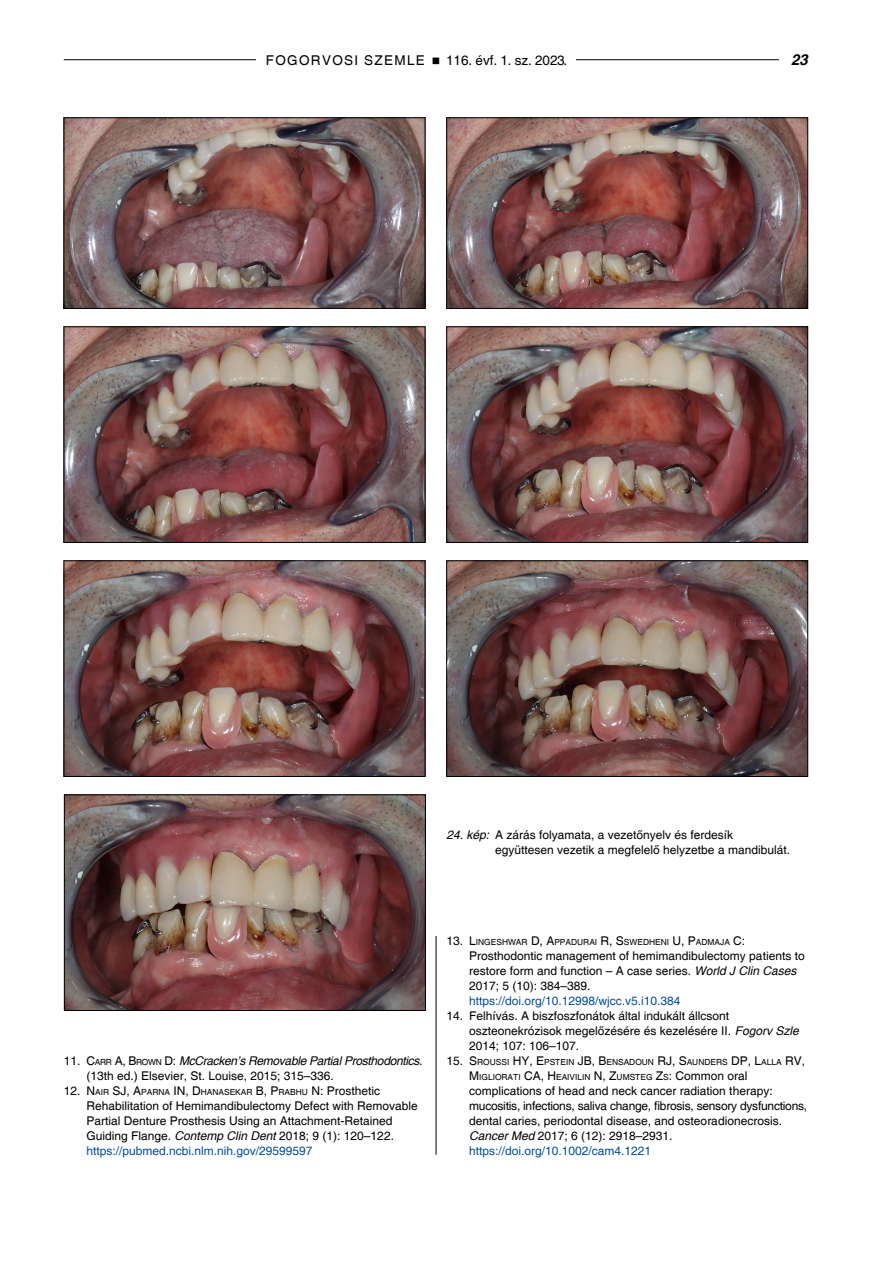
<style>
.page{position:relative;width:893px;height:1263px;background:#fff}
.page>*{position:absolute;margin:0;border:0;box-sizing:border-box;transform-origin:0 0}
.t1{font:italic 700 15px "Helvetica Somogyi";color:#000}
.t2{font:13.5px "Helvetica Somogyi";letter-spacing:.1em;color:#000}
.FSzle-Irodalomjegyzé{font:12px/15px "Helvetica Somogyi";color:#000}
.FSzle-KépAláírás{font:12px/15px "Helvetica Somogyi";color:#000}
.FSzle-Irodalomjegyzé-2{font:8.4px/15px "Helvetica Somogyi";color:#000}
.s1{font-style:italic}
.s2{font-style:inherit}
.s3{font-size:8.4px}
.s4{font-size:12px}
.s5{color:#034ea2}
</style>
<div class="page">
<hr style="left:64px;top:59px;width:744px;height:1px;background:#000">
<div style="left:256px;top:55px;width:180px;height:10px;background:#fff"></div>
<div style="left:436px;top:55px;width:140px;height:10px;background:#fff"></div>
<div style="left:779px;top:54px;width:30px;height:11px;background:#fff"></div>
<hr style="left:436px;top:936px;width:1px;height:219px;background:#000">
<img style="left:66px;top:120px;width:357px;height:187px">
<div style="left:64px;top:118px;width:361px;height:191px;border:1px solid #000"></div>
<img style="left:448px;top:120px;width:358px;height:187px">
<div style="left:446px;top:118px;width:362px;height:191px;border:1px solid #000"></div>
<img style="left:66px;top:329px;width:357px;height:212px">
<div style="left:64px;top:327px;width:361px;height:216px;border:1px solid #000"></div>
<img style="left:448px;top:329px;width:358px;height:212px">
<div style="left:446px;top:327px;width:362px;height:216px;border:1px solid #000"></div>
<img style="left:66px;top:563px;width:357px;height:212px">
<div style="left:64px;top:561px;width:361px;height:216px;border:1px solid #000"></div>
<img style="left:448px;top:563px;width:358px;height:212px">
<div style="left:446px;top:561px;width:362px;height:216px;border:1px solid #000"></div>
<img style="left:66px;top:797px;width:358px;height:212px">
<div style="left:64px;top:795px;width:362px;height:216px;border:1px solid #000"></div>
<p class="t2" style="left:266px;top:53px;width:303px">FOGORVOSI SZEMLE ■ 116. évf. 1. sz. 2023.</p>
<p class="t1" style="left:791px;top:51px;width:18px">23</p>
<p class="FSzle-KépAláírás" style="left:495px;top:828px;width:296px;text-indent:-49px"><span class="s1">24. kép:</span> A zárás folyamata, a vezetőnyelv és ferdesík együttesen vezetik a megfelelő helyzetbe a mandibulát.</p>
<p class="FSzle-Irodalomjegyzé" style="left:86px;top:1053px;width:338px;text-indent:-23px">11. <span class="s2">C</span><span class="s3">ARR</span> <span class="s2">A, B</span><span class="s3">ROWN</span> <span class="s2">D:</span> <span class="s1">McCracken’s Removable Partial Prosthodontics. </span>(13th ed.) Elsevier, St. Louise, 2015; 315–336.</p>
<p class="FSzle-Irodalomjegyzé-2" style="left:64px;top:1084px;width:318px"><span class="s4">12.</span> <span class="s4">N</span>AIR <span class="s4">SJ, A</span>PARNA <span class="s4">IN , D</span> HANASEKAR <span class="s4">B, P</span> RABHU <span class="s4">N</span><span class="s4">: Prosthetic</span></p>
<p class="FSzle-Irodalomjegyzé" style="left:86px;top:1098px;width:333px">Rehabilitation of Hemimandibulectomy Defect with Removable Partial Denture Prosthesis Using an Attachment-Retained Guiding Flange. <span class="s1">Contemp Clin Dent</span> 2018; 9 (1): 120–122. <span class="s5">https://pubmed.ncbi.nlm.nih.gov/29599597</span></p>
<p class="FSzle-Irodalomjegyzé-2" style="left:446px;top:934px;width:300px"><span class="s4">13.</span> <span class="s4">L</span>INGESHWAR <span class="s4">D, A</span>PPADURAI <span class="s4">R, S</span>SWEDHENI <span class="s4">U , P</span>ADMAJA <span class="s4">C:</span></p>
<p class="FSzle-Irodalomjegyzé" style="left:469px;top:948px;width:337px">Prosthodontic management of hemimandibulectomy patients to restore form and function – A case series. <span class="s1">World J Clin Cases </span>2017; 5 (10): 384–389. <span class="s5">https://doi.org/10.12998/wjcc.v5.i10.384</span></p>
<p class="FSzle-Irodalomjegyzé" style="left:469px;top:1008px;width:331px;text-indent:-23px">14. Felhívás. A biszfoszfonátok által indukált állcsont oszteonekrózisok megelőzésére és kezelésére II. <span class="s1">Fogorv Szle<br></span>2014; 107: 106–107.</p>
<p class="FSzle-Irodalomjegyzé-2" style="left:469px;top:1054px;width:337px;text-indent:-23px"><span class="s4">15.</span> <span class="s4">S</span>ROUSSI <span class="s4">HY, E</span> PSTEIN <span class="s4">JB, B</span>ENSADOUN <span class="s4">RJ, S</span>AUNDERS <span class="s4">DP, L</span>ALLA <span class="s4">RV,<br>M</span>IGLIORATI <span class="s4">CA, H</span> EAIVILIN <span class="s4">N, Z</span>UMSTEG <span class="s4">Z</span>S<span class="s4">:</span> <span class="s4">Common oral</span></p>
<p class="FSzle-Irodalomjegyzé" style="left:469px;top:1083px;width:340px">complications of head and neck cancer radiation therapy: mucositis, infections, saliva change, fibrosis, sensory dysfunctions, dental caries, periodontal disease, and osteoradionecrosis.<br><span class="s1">Cancer Med</span> 2017; 6 (12): 2918–2931. <span class="s5">https://doi.org/10.1002/cam4.1221</span></p>
</div>
